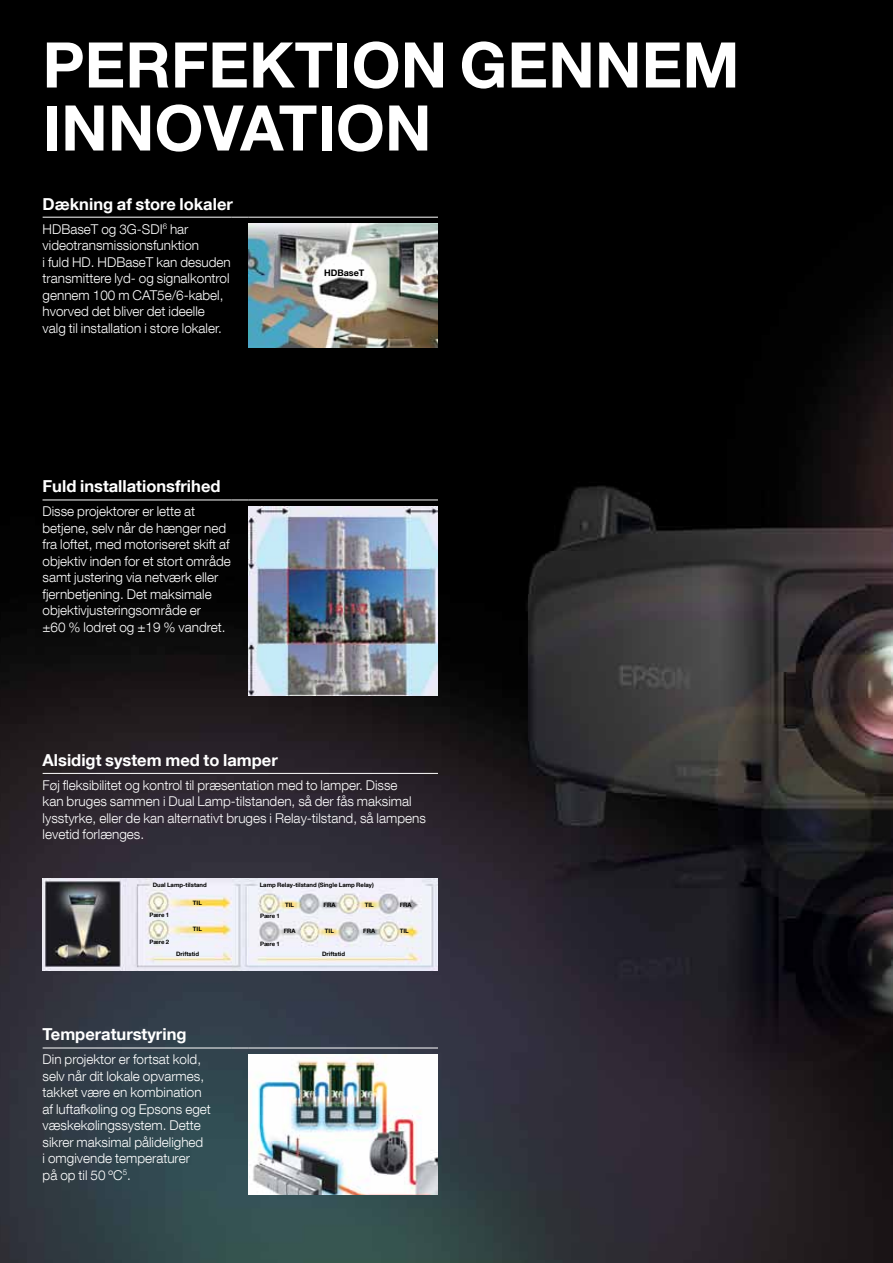
<style>
.page{position:relative;width:893px;height:1263px;background:#fff}
.page>*{position:absolute;margin:0;border:0;box-sizing:border-box;transform-origin:0 0}
.t1{font:700 63px/63px "Helvetica Neue LT Com";color:#fff}
.t2{font:700 16.5px "Helvetica Neue LT Com";color:#fff}
.t3{font:300 13.5px/16.5px "Helvetica Neue LT Com";color:#fff}
.t4{font:700 9px "Helvetica Neue LT Com";color:#000}
.t5{font:700 6px "Helvetica Neue LT Com";color:#000}
</style>
<div class="page">
<img style="left:0;top:0;width:893px;height:1263px">
<hr style="left:43px;top:217px;width:189px;height:1px;background:#fff">
<svg style="left:232px;top:217px;width:17px;height:1px"></svg>
<hr style="left:249px;top:217px;width:189px;height:1px;background:#fff">
<img style="left:249px;top:224px;width:189px;height:123px">
<hr style="left:43px;top:1047px;width:189px;height:1px;background:#fff">
<svg style="left:232px;top:1047px;width:17px;height:1px"></svg>
<hr style="left:249px;top:1047px;width:189px;height:1px;background:#fff">
<img style="left:249px;top:1055px;width:189px;height:139px">
<hr style="left:43px;top:773px;width:395px;height:1px;background:#fff">
<img style="left:43px;top:878px;width:395px;height:92px">
<hr style="left:43px;top:500px;width:189px;height:1px;background:#fff">
<svg style="left:232px;top:500px;width:17px;height:1px"></svg>
<hr style="left:249px;top:500px;width:189px;height:1px;background:#fff">
<img style="left:249px;top:507px;width:189px;height:188px">
<h1 class="t1" style="left:43px;top:32px;width:698px">PERFEKTION GENNEM<br>INNOVATION</h1>
<p class="t2" style="left:43px;top:193px;width:192px">Dækning af store lokaler</p>
<p class="t3" style="left:43px;top:220px;width:190px">HDBaseT og 3G-SDI<sup>6</sup> har videotransmissionsfunktion<br>i fuld HD. HDBaseT kan desuden transmittere lyd- og signalkontrol gennem 100 m CAT5e/6-kabel, hvorved det bliver det ideelle valg til installation i store lokaler.</p>
<p class="t2" style="left:43px;top:476px;width:180px">Fuld installationsfrihed</p>
<p class="t3" style="left:43px;top:503px;width:190px">Disse projektorer er lette at betjene, selv når de hænger ned fra loftet, med motoriseret skift af objektiv inden for et stort område samt justering via netværk eller fjernbetjening. Det maksimale objektivjusteringsområde er<br>±60 % lodret og ±19 % vandret.</p>
<p class="t4" style="left:324px;top:267px;width:42px">HDBaseT</p>
<p class="t2" style="left:43px;top:749px;width:237px">Alsidigt system med to lamper</p>
<p class="t3" style="left:43px;top:776px;width:385px">Føj fleksibilitet og kontrol til præsentation med to lamper. Disse<br>kan bruges sammen i Dual Lamp-tilstanden, så der fås maksimal lysstyrke, eller de kan alternativt bruges i Relay-tilstand, så lampens levetid forlænges.</p>
<p class="t5" style="left:153px;top:881px;width:56px">Dual Lamp-tilstand</p>
<p class="t5" style="left:260px;top:881px;width:116px">Lamp Relay-tilstand (Single Lamp Relay)</p>
<p class="t5" style="left:193px;top:899px;width:10px">TIL</p>
<p class="t5" style="left:285px;top:901px;width:10px">TIL</p>
<p class="t5" style="left:323px;top:901px;width:13px">FRA</p>
<p class="t5" style="left:365px;top:901px;width:10px">TIL</p>
<p class="t5" style="left:400px;top:901px;width:14px">FRA</p>
<p class="t5" style="left:193px;top:925px;width:10px">TIL</p>
<p class="t5" style="left:284px;top:927px;width:13px">FRA</p>
<p class="t5" style="left:325px;top:927px;width:10px">TIL</p>
<p class="t5" style="left:363px;top:927px;width:13px">FRA</p>
<p class="t5" style="left:400px;top:927px;width:10px">TIL</p>
<p class="t5" style="left:149px;top:911px;width:21px">Pære 1</p>
<p class="t5" style="left:260px;top:912px;width:21px">Pære 1</p>
<p class="t5" style="left:149px;top:938px;width:21px">Pære 2</p>
<p class="t5" style="left:260px;top:940px;width:21px">Pære 1</p>
<p class="t5" style="left:176px;top:950px;width:24px">Driftstid</p>
<p class="t5" style="left:322px;top:950px;width:24px">Driftstid</p>
<p class="t2" style="left:43px;top:1024px;width:145px">Temperaturstyring</p>
<p class="t3" style="left:43px;top:1051px;width:170px">Din projektor er fortsat kold, selv når dit lokale opvarmes, takket være en kombination af luftafkøling og Epsons eget væskekølingssystem. Dette sikrer maksimal pålidelighed<br>i omgivende temperaturer<br>på op til 50 ºC<sup>5</sup>.</p>
</div>
